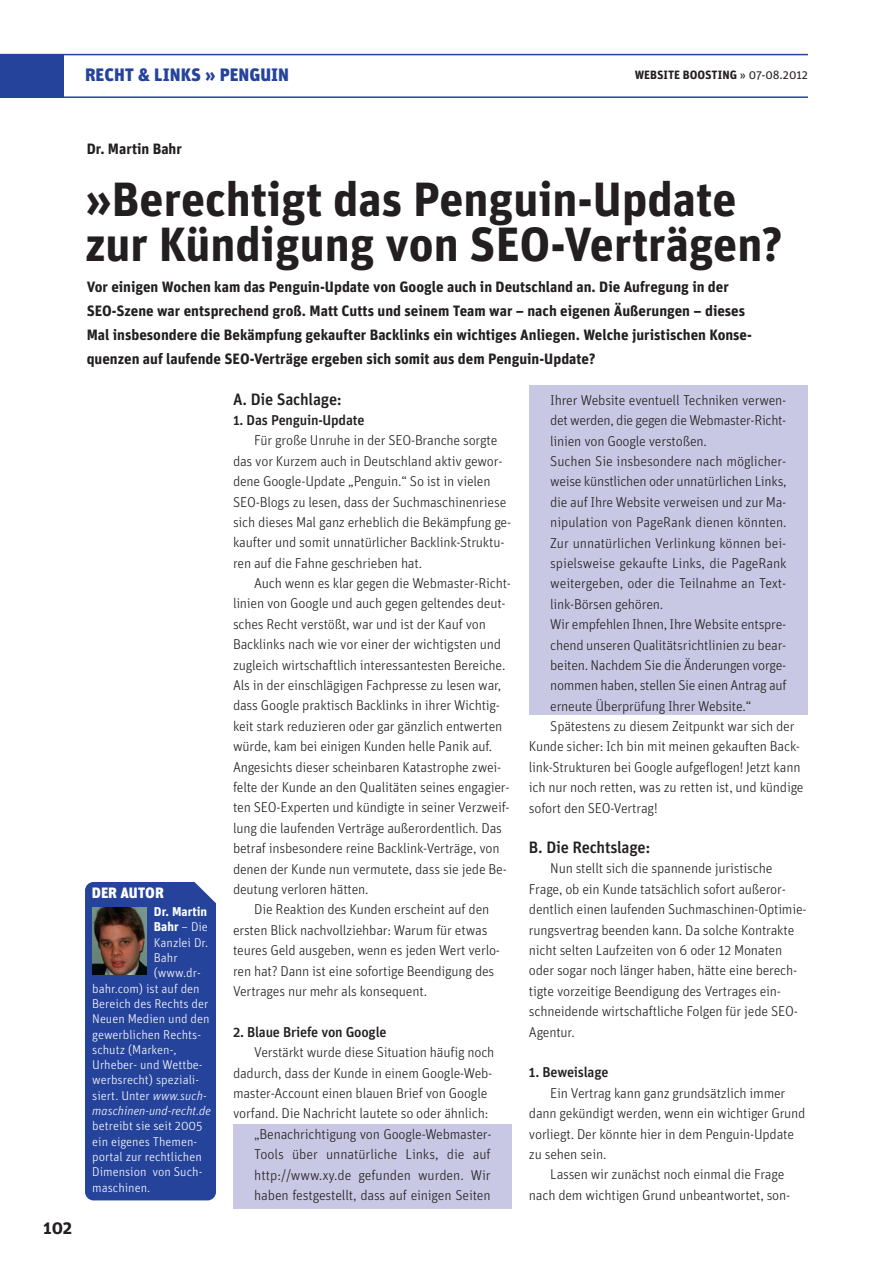
<style>
.page{position:relative;width:893px;height:1263px;background:#fff}
.page>*{position:absolute;margin:0;border:0;box-sizing:border-box;transform-origin:0 0}
.t1{font:700 48px/45px "Unit";color:#231f20}
.t2{font:900 18px "Unit";color:#25439b}
.t3{font:700 18px "Unit";color:#231f20}
.t4{font:500 16.5px "Unit";letter-spacing:-.015em;color:#231f20}
.t5{font:700 15px/24px "Unit";color:#231f20}
.t6{font:900 15px "Unit";color:#fff}
.t7{font:300 14.25px/20.4px "Unit";letter-spacing:-.015em;color:#231f20}
.t8{font:500 14.25px "Unit";letter-spacing:-.015em;color:#231f20}
.t9{font:300 12.75px/15.3px "Unit";color:#fff}
.t10{font:italic 300 12.75px "Unit";color:#fff}
.t11{font:700 12.75px "Unit";color:#fff}
.t12{font:700 12px "Unit";color:#231f20}
.s1{font-weight:400}
.s2{font-weight:300}
.s3{font-style:italic}
</style>
<div class="page">
<div style="left:233px;top:1124px;width:279px;height:84px;background:#c8c8e4"></div>
<div style="left:529px;top:385px;width:279px;height:330px;background:#c8c8e4"></div>
<hr style="left:0;top:96px;width:808px;height:2px;background:#25439b">
<hr style="left:0;top:54px;width:808px;height:1px;background:#25439b">
<div style="left:0;top:54px;width:64px;height:43px;background:#25439b"></div>
<div style="left:85px;top:1024px;width:131px;height:176px;background:#25439b;border-radius:9px"></div>
<div style="left:85px;top:882px;width:131px;height:148px;background:#25439b"></div>
<img style="left:93px;top:907px;width:53px;height:67px">
<p class="t2" style="left:85px;top:69px;width:206px">RECHT &amp; LINKS » PENGUIN</p>
<p class="t12" style="left:635px;top:70px;width:175px">WEBSITE BOOSTING <span class="s1">» 07-08.2012</span></p>
<p class="t3" style="left:43px;top:1221px;width:31px">102</p>
<p class="t5" style="left:87px;top:138px;width:97px">Dr. Martin Bahr</p>
<h1 class="t1" style="left:85px;top:181px;width:699px">»Berechtigt das Penguin-Update zur Kündigung von SEO-Verträgen?</h1>
<p class="t5" style="left:87px;top:276px;width:667px">Vor einigen Wochen kam das Penguin-Update von Google auch in Deutschland an. Die Aufregung in der SEO-Szene war entsprechend groß. Matt Cutts und seinem Team war – nach eigenen Äußerungen – dieses Mal insbesondere die Bekämpfung gekaufter Backlinks ein wichtiges Anliegen. Welche juristischen Konse&shy;quenzen auf laufende SEO-Verträge ergeben sich somit aus dem Penguin-Update?</p>
<p class="t6" style="left:92px;top:888px;width:74px">DER AUTOR</p>
<p class="t11" style="left:154px;top:907px;width:55px">Dr. Martin</p>
<p class="t11" style="left:154px;top:923px;width:56px">Bahr <span class="s2">– Die</span></p>
<p class="t9" style="left:154px;top:936px;width:56px">Kanzlei Dr.</p>
<p class="t9" style="left:154px;top:951px;width:25px">Bahr</p>
<p class="t9" style="left:154px;top:966px;width:48px">(www.dr-</p>
<p class="t9" style="left:92px;top:982px;width:109px">bahr.com) ist auf den</p>
<p class="t9" style="left:92px;top:997px;width:118px">Bereich des Rechts der</p>
<p class="t9" style="left:92px;top:1012px;width:119px">Neuen Medien und den</p>
<p class="t9" style="left:92px;top:1028px;width:110px">gewerblichen Rechts-</p>
<p class="t9" style="left:92px;top:1043px;width:86px">schutz (Marken-,</p>
<p class="t9" style="left:92px;top:1058px;width:112px">Urheber- und Wettbe-</p>
<p class="t9" style="left:92px;top:1074px;width:108px">werbsrecht) speziali-</p>
<p class="t9" style="left:92px;top:1089px;width:116px">siert. Unter <span class="s3">www.such-</span></p>
<p class="t10" style="left:92px;top:1103px;width:120px">maschinen-und-recht.de</p>
<p class="t9" style="left:92px;top:1119px;width:112px">betreibt sie seit 2005 ein eigenes Themen&shy;portal zur rechtlichen<br>Dimension von Such&shy;maschinen.</p>
<p class="t4" style="left:233px;top:393px;width:110px">A. Die Sachlage:</p>
<p class="t8" style="left:233px;top:415px;width:133px">1. Das Penguin-Update</p>
<p class="t7" style="left:233px;top:432px;width:280px;text-indent:21px">Für große Unruhe in der SEO-Branche sorgte das vor Kurzem auch in Deutschland aktiv gewor&shy;dene Google-Update „Penguin.“ So ist in vielen SEO-Blogs zu lesen, dass der Suchmaschinenriese sich dieses Mal ganz erheblich die Bekämpfung ge&shy;kaufter und somit unnatürlicher Backlink-Struktu&shy;ren auf die Fahne geschrieben hat.</p>
<p class="t7" style="left:254px;top:574px;width:258px">Auch wenn es klar gegen die Webmaster-Richt-</p>
<p class="t7" style="left:233px;top:595px;width:274px">linien von Google und auch gegen geltendes deut-</p>
<p class="t7" style="left:233px;top:615px;width:254px">sches Recht verstößt, war und ist der Kauf von</p>
<p class="t7" style="left:233px;top:636px;width:270px">Backlinks nach wie vor einer der wichtigsten und</p>
<p class="t7" style="left:233px;top:656px;width:274px">zugleich wirtschaftlich interessantesten Bereiche.</p>
<p class="t7" style="left:233px;top:676px;width:270px">Als in der einschlägigen Fachpresse zu lesen war,</p>
<p class="t7" style="left:233px;top:697px;width:269px">dass Google praktisch Backlinks in ihrer Wichtig-</p>
<p class="t7" style="left:233px;top:717px;width:271px">keit stark reduzieren oder gar gänzlich entwerten</p>
<p class="t7" style="left:233px;top:738px;width:261px">würde, kam bei einigen Kunden helle Panik auf.</p>
<p class="t7" style="left:233px;top:758px;width:270px">Angesichts dieser scheinbaren Katastrophe zwei-</p>
<p class="t7" style="left:233px;top:778px;width:278px">felte der Kunde an den Qualitäten seines engagier-</p>
<p class="t7" style="left:233px;top:799px;width:278px">ten SEO-Experten und kündigte in seiner Verzweif-</p>
<p class="t7" style="left:233px;top:819px;width:271px">lung die laufenden Verträge außerordentlich. Das</p>
<p class="t7" style="left:233px;top:839px;width:268px">betraf insbesondere reine Backlink-Verträge, von</p>
<p class="t7" style="left:233px;top:860px;width:275px">denen der Kunde nun vermutete, dass sie jede Be-</p>
<p class="t7" style="left:233px;top:880px;width:137px">deutung verloren hätten.</p>
<p class="t7" style="left:254px;top:901px;width:237px">Die Reaktion des Kunden erscheint auf den</p>
<p class="t7" style="left:233px;top:921px;width:256px">ersten Blick nachvollziehbar: Warum für etwas</p>
<p class="t7" style="left:233px;top:941px;width:269px">teures Geld ausgeben, wenn es jeden Wert verlo-</p>
<p class="t7" style="left:233px;top:962px;width:263px">ren hat? Dann ist eine sofortige Beendigung des</p>
<p class="t7" style="left:233px;top:982px;width:196px">Vertrages nur mehr als konsequent.</p>
<p class="t8" style="left:233px;top:1027px;width:155px">2. Blaue Briefe von Google</p>
<p class="t7" style="left:254px;top:1043px;width:242px">Verstärkt wurde diese Situation häufig noch</p>
<p class="t7" style="left:233px;top:1064px;width:261px">dadurch, dass der Kunde in einem Google-Web-</p>
<p class="t7" style="left:233px;top:1084px;width:256px">master-Account einen blauen Brief von Google</p>
<p class="t7" style="left:233px;top:1105px;width:257px">vorfand. Die Nachricht lautete so oder ähnlich:</p>
<p class="t7" style="left:254px;top:1125px;width:239px">„Benachrichtigung von Google-Webmaster-</p>
<p class="t7" style="left:254px;top:1145px;width:238px">Tools über unnatürliche Links, die auf</p>
<p class="t7" style="left:254px;top:1166px;width:238px">http://www.xy.de gefunden wurden. Wir</p>
<p class="t7" style="left:254px;top:1186px;width:238px">haben festgestellt, dass auf einigen Seiten</p>
<p class="t7" style="left:550px;top:391px;width:238px">Ihrer Website eventuell Techniken verwen-</p>
<p class="t7" style="left:550px;top:411px;width:237px">det werden, die gegen die Webmaster-Richt-</p>
<p class="t7" style="left:550px;top:432px;width:158px">linien von Google verstoßen.</p>
<p class="t7" style="left:550px;top:452px;width:238px">Suchen Sie insbesondere nach möglicher-</p>
<p class="t7" style="left:550px;top:473px;width:238px">weise künstlichen oder unnatürlichen Links,</p>
<p class="t7" style="left:550px;top:493px;width:238px">die auf Ihre Website verweisen und zur Ma-</p>
<p class="t7" style="left:550px;top:513px;width:238px">nipulation von PageRank dienen könnten.</p>
<p class="t7" style="left:550px;top:534px;width:238px">Zur unnatürlichen Verlinkung können bei-</p>
<p class="t7" style="left:550px;top:554px;width:238px">spielsweise gekaufte Links, die PageRank</p>
<p class="t7" style="left:550px;top:575px;width:237px">weitergeben, oder die Teilnahme an Text-</p>
<p class="t7" style="left:550px;top:595px;width:115px">link-Börsen gehören.</p>
<p class="t7" style="left:550px;top:615px;width:238px">Wir empfehlen Ihnen, Ihre Website entspre-</p>
<p class="t7" style="left:550px;top:636px;width:238px">chend unseren Qualitätsrichtlinien zu bear-</p>
<p class="t7" style="left:550px;top:656px;width:238px">beiten. Nachdem Sie die Änderungen vorge-</p>
<p class="t7" style="left:550px;top:677px;width:238px">nommen haben, stellen Sie einen Antrag auf</p>
<p class="t7" style="left:550px;top:697px;width:203px">erneute Überprüfung Ihrer Website.“</p>
<p class="t7" style="left:550px;top:717px;width:246px">Spätestens zu diesem Zeitpunkt war sich der</p>
<p class="t7" style="left:529px;top:738px;width:273px">Kunde sicher: Ich bin mit meinen gekauften Back-</p>
<p class="t7" style="left:529px;top:758px;width:273px">link-Strukturen bei Google aufgeflogen! Jetzt kann</p>
<p class="t7" style="left:529px;top:779px;width:276px">ich nur noch retten, was zu retten ist, und kündige</p>
<p class="t7" style="left:529px;top:799px;width:130px">sofort den SEO-Vertrag!</p>
<p class="t4" style="left:529px;top:842px;width:123px">B. Die Rechtslage:</p>
<p class="t7" style="left:529px;top:860px;width:279px;text-indent:21px">Nun stellt sich die spannende juristische Frage, ob ein Kunde tatsächlich sofort außeror&shy;dentlich einen laufenden Suchmaschinen-Optimie&shy;rungsvertrag beenden kann. Da solche Kontrakte nicht selten Laufzeiten von 6 oder 12 Monaten oder sogar noch länger haben, hätte eine berech&shy;tigte vorzeitige Beendigung des Vertrages ein&shy;schneidende wirtschaftliche Folgen für jede SEO-Agentur.</p>
<p class="t8" style="left:529px;top:1067px;width:81px">1. Beweislage</p>
<p class="t7" style="left:529px;top:1084px;width:278px;text-indent:21px">Ein Vertrag kann ganz grundsätzlich immer dann gekündigt werden, wenn ein wichtiger Grund vorliegt. Der könnte hier in dem Penguin-Update zu sehen sein.</p>
<p class="t7" style="left:529px;top:1166px;width:263px;text-indent:21px">Lassen wir zunächst noch einmal die Frage nach dem wichtigen Grund unbeantwortet, son-</p>
</div>
